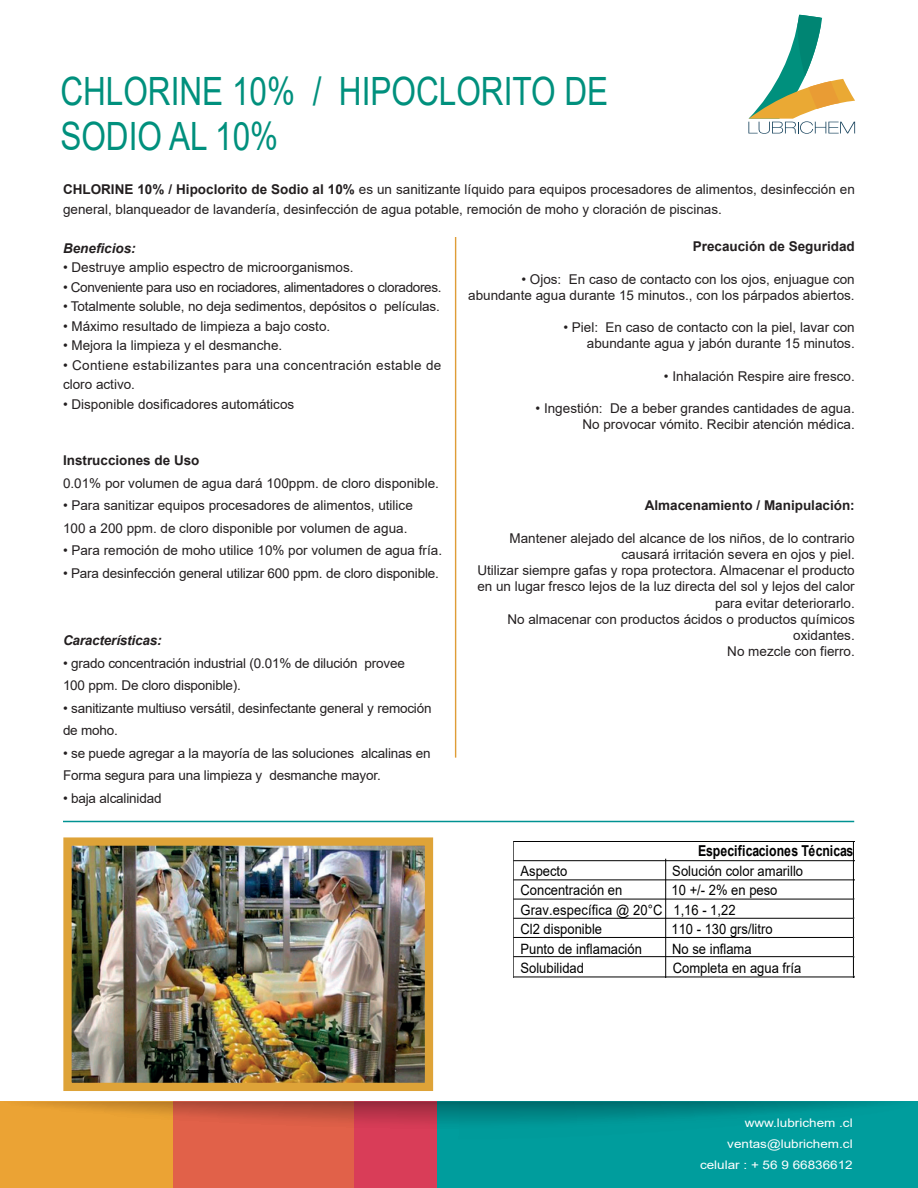
<style>
.page{position:relative;width:918px;height:1188px;background:#fff}
.page>*{position:absolute;margin:0;border:0;box-sizing:border-box;transform-origin:0 0}
.t1{font:39px/45px "Arial";color:#00907d;scale:.81 1}
.t2{font:700 15px "Arial";letter-spacing:-.005em;color:#000001;scale:.82 1}
.t3{font:14.25px/19.5px "Arial";color:#000001;scale:.91 1}
.t4{font:13.5px/16.2px "Arial";color:#231f20}
.t5{font:700 13.5px "Arial";color:#231f20}
.t6{font:13.5px/19.5px "Arial";letter-spacing:.025em;color:#231f20}
.t7{font:13.5px "Arial";letter-spacing:-.025em;color:#231f20}
.t8{font:italic 700 13.5px "Arial";letter-spacing:-.015em;color:#231f20}
.t9{font:11.85px/21px "Arial";color:#fff;text-align:right;scale:1.14 1}
.s1{font-weight:700}
</style>
<div class="page">
<div style="left:0;top:1101px;width:174px;height:87px;background:#eba334"></div>
<div style="left:174px;top:1101px;width:180px;height:87px;background:#e16149"></div>
<div style="left:354px;top:1101px;width:167px;height:87px;background:#d93d58"></div>
<div style="left:437px;top:1101px;width:481px;height:87px;background:#009d9d"></div>
<svg style="left:27px;top:1101px;width:858px;height:38px"></svg>
<svg style="left:748px;top:15px;width:107px;height:119px"></svg>
<hr style="left:455px;top:237px;width:1px;height:521px;background:#df9d37">
<hr style="left:63px;top:821px;width:791px;height:1px;background:#009292">
<hr style="left:514px;top:899px;width:340px;height:1px;background:#bfbfbf">
<hr style="left:514px;top:918px;width:340px;height:1px;background:#bfbfbf">
<hr style="left:514px;top:937px;width:340px;height:1px;background:#bfbfbf">
<hr style="left:514px;top:956px;width:340px;height:1px;background:#000001">
<hr style="left:514px;top:957px;width:340px;height:1px;background:#bfbfbf">
<hr style="left:513px;top:841px;width:1px;height:136px;background:#bfbfbf">
<hr style="left:665px;top:859px;width:1px;height:118px;background:#000001">
<hr style="left:663px;top:862px;width:1px;height:115px;background:#bfbfbf">
<hr style="left:853px;top:842px;width:1px;height:135px;background:#bfbfbf">
<hr style="left:514px;top:841px;width:340px;height:1px;background:#bfbfbf">
<hr style="left:514px;top:860px;width:340px;height:1px;background:#000001">
<hr style="left:514px;top:861px;width:340px;height:1px;background:#bfbfbf">
<hr style="left:514px;top:880px;width:340px;height:1px;background:#bfbfbf">
<hr style="left:514px;top:977px;width:340px;height:1px;background:#000001">
<img style="left:72px;top:846px;width:352px;height:236px">
<div style="left:63px;top:837px;width:370px;height:254px;border:8px solid #dea338"></div>
<h1 class="t1" style="left:60px;top:68px;width:678px">CHLORINE 10% / HIPOCLORITO DE<br>SODIO AL 10%</h1>
<p class="t4" style="left:63px;top:180px;width:793px;line-height:19.5px"><span class="s1">CHLORINE 10% / Hipoclorito de Sodio al 10%</span> es un sanitizante líquido para equipos procesadores de alimentos, desinfección en general, blanqueador de lavandería, desinfección de agua potable, remoción de moho y cloración de piscinas.</p>
<p class="t8" style="left:63px;top:239px;width:74px">Beneficios:</p>
<p class="t4" style="left:63px;top:259px;width:292px">• Destruye amplio espectro de microorganismos.</p>
<p class="t7" style="left:63px;top:278px;width:380px">• Conveniente para uso en rociadores, alimentadores o cloradores.</p>
<p class="t4" style="left:63px;top:298px;width:378px">• Totalmente soluble, no deja sedimentos, depósitos o películas.</p>
<p class="t4" style="left:63px;top:318px;width:269px">• Máximo resultado de limpieza a bajo costo.</p>
<p class="t4" style="left:63px;top:337px;width:221px">• Mejora la limpieza y el desmanche.</p>
<p class="t6" style="left:63px;top:355px;width:380px">• Contiene estabilizantes para una concentración estable de cloro activo.</p>
<p class="t4" style="left:63px;top:396px;width:233px">• Disponible dosificadores automáticos</p>
<p class="t5" style="left:693px;top:237px;width:164px">Precaución de Seguridad</p>
<p class="t4" style="left:468px;top:271px;width:388px;text-align:right">• Ojos: En caso de contacto con los ojos, enjuague con abundante agua durante 15 minutos., con los párpados abiertos.</p>
<p class="t4" style="left:563px;top:319px;width:293px;text-align:right">• Piel: En caso de contacto con la piel, lavar con abundante agua y jabón durante 15 minutos.</p>
<p class="t4" style="left:664px;top:368px;width:192px">• Inhalación Respire aire fresco.</p>
<p class="t4" style="left:536px;top:400px;width:321px;text-align:right">• Ingestión: De a beber grandes cantidades de agua.<br>No provocar vómito. Recibir atención médica.</p>
<p class="t5" style="left:63px;top:451px;width:138px">Instrucciones de Uso</p>
<p class="t4" style="left:63px;top:475px;width:377px">0.01% por volumen de agua dará 100ppm. de cloro disponible.</p>
<p class="t4" style="left:63px;top:494px;width:351px;line-height:22.5px">• Para sanitizar equipos procesadores de alimentos, utilice<br>100 a 200 ppm. de cloro disponible por volumen de agua.</p>
<p class="t4" style="left:63px;top:542px;width:381px">• Para remoción de moho utilice 10% por volumen de agua fría.</p>
<p class="t4" style="left:63px;top:565px;width:377px">• Para desinfección general utilizar 600 ppm. de cloro disponible.</p>
<p class="t8" style="left:63px;top:632px;width:100px">Características:</p>
<p class="t4" style="left:63px;top:652px;width:343px;line-height:22.5px">• grado concentración industrial (0.01% de dilución provee<br>100 ppm. De cloro disponible).</p>
<p class="t4" style="left:63px;top:697px;width:370px;line-height:22.5px">• sanitizante multiuso versátil, desinfectante general y remoción de moho.</p>
<p class="t4" style="left:63px;top:742px;width:369px;line-height:22.5px">• se puede agregar a la mayoría de las soluciones alcalinas en<br>Forma segura para una limpieza y desmanche mayor.</p>
<p class="t4" style="left:63px;top:790px;width:100px">• baja alcalinidad</p>
<p class="t5" style="left:645px;top:496px;width:212px">Almacenamiento / Manipulación:</p>
<p class="t4" style="left:477px;top:530px;width:379px;text-align:right">Mantener alejado del alcance de los niños, de lo contrario causará irritación severa en ojos y piel.<br>Utilizar siempre gafas y ropa protectora. Almacenar el producto en un lugar fresco lejos de la luz directa del sol y lejos del calor para evitar deteriorarlo.<br>No almacenar con productos ácidos o productos químicos oxidantes.<br>No mezcle con fierro.</p>
<p class="t2" style="left:698px;top:840px;width:191px">Especificaciones Técnicas</p>
<p class="t3" style="left:520px;top:861px;width:53px">Aspecto</p>
<p class="t3" style="left:672px;top:861px;width:145px">Solución color amarillo</p>
<p class="t3" style="left:520px;top:881px;width:113px">Concentración en</p>
<p class="t3" style="left:520px;top:881px;width:284px;text-indent:151px">10 +/- 2% en peso<br>Grav.específica @ 20°C 1,16 - 1,22<br>Cl2 disponible</p>
<p class="t3" style="left:671px;top:920px;width:113px">110 - 130 grs/litro</p>
<p class="t3" style="left:520px;top:939px;width:135px">Punto de inflamación</p>
<p class="t3" style="left:672px;top:939px;width:89px">No se inflama</p>
<p class="t3" style="left:520px;top:958px;width:71px">Solubilidad</p>
<p class="t3" style="left:673px;top:958px;width:143px">Completa en agua fría</p>
<p class="t9" style="left:700px;top:1112px;width:135px">www.lubrichem .cl ventas@lubrichem.cl celular : + 56 9 66836612</p>
</div>
